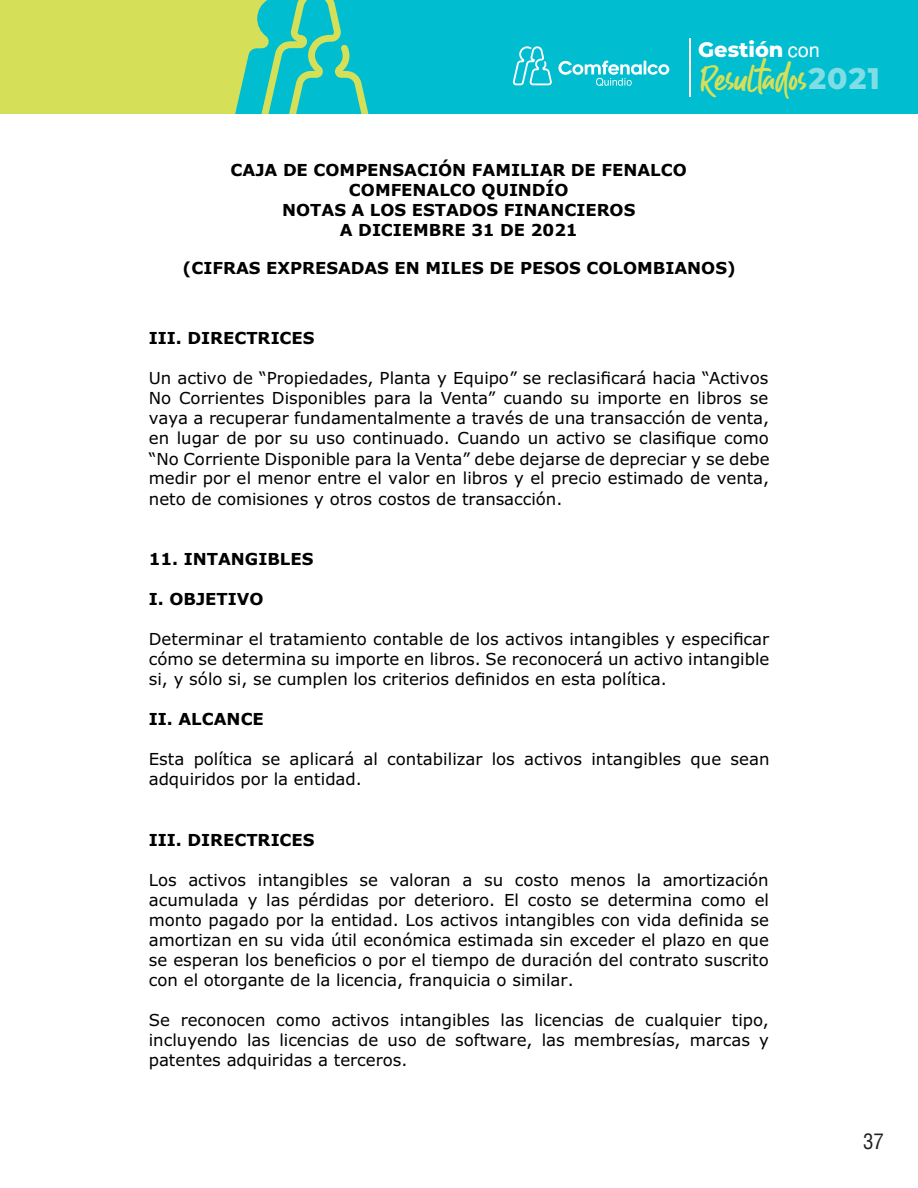
<style>
.page{position:relative;width:918px;height:1188px;background:#fff}
.page>*{position:absolute;margin:0;border:0;box-sizing:border-box;transform-origin:0 0}
.t1{font:34.05px "Guthen Bloots Personal Use";color:#d5e058}
.t2{font:condensed 21px "Helvetica LT Std";color:#231f20}
.t3{font:800 20.85px "Montserrat";color:#fff}
.t4{font:16.5px/20.1px "Verdana";color:#000;text-align:justify}
.t5{font:700 16.5px/20.1px "Verdana";color:#000;text-align:center}
.s1{font-family:"Helvetica";font-weight:400;font-size:19.8px}
.s2{font-family:"Montserrat";font-weight:800;font-size:29.7px;color:rgb(255 255 255/.5)}
</style>
<div class="page">
<div style="left:0;top:0;width:918px;height:114px;background:#00bdcf"></div>
<svg style="left:558px;top:61px;width:111px;height:25px"></svg>
<svg style="left:513px;top:46px;width:39px;height:39px"></svg>
<svg style="left:0;top:0;width:368px;height:114px"></svg>
<hr style="left:689px;top:38px;width:2px;height:59px;background:#fff">
<p class="t3" style="left:698px;top:37px;width:123px">Gestión <span class="s1">con</span></p>
<h1 class="t1" style="left:702px;top:62px;width:180px">Resultados<span class="s2">2021</span></h1>
<p class="t5" style="left:231px;top:161px;width:458px">CAJA DE COMPENSACIÓN FAMILIAR DE FENALCO<br>COMFENALCO QUINDÍO<br>NOTAS A LOS ESTADOS FINANCIEROS<br>A DICIEMBRE 31 DE 2021</p>
<p class="t5" style="left:182px;top:260px;width:555px">(CIFRAS EXPRESADAS EN MILES DE PESOS COLOMBIANOS)</p>
<p class="t5" style="left:149px;top:329px;width:167px">III. DIRECTRICES</p>
<p class="t4" style="left:149px;top:370px;width:622px">Un activo de “Propiedades, Planta y Equipo” se reclasificará hacia “Activos No Corrientes Disponibles para la Venta” cuando su importe en libros se vaya a recuperar fundamentalmente a través de una transacción de venta, en lugar de por su uso continuado. Cuando un activo se clasifique como “No Corriente Disponible para la Venta” debe dejarse de depreciar y se debe medir por el menor entre el valor en libros y el precio estimado de venta, neto de comisiones y otros costos de transacción.</p>
<p class="t5" style="left:149px;top:550px;width:166px">11. INTANGIBLES</p>
<p class="t5" style="left:149px;top:590px;width:116px">I. OBJETIVO</p>
<p class="t4" style="left:149px;top:631px;width:622px">Determinar el tratamiento contable de los activos intangibles y especificar cómo se determina su importe en libros. Se reconocerá un activo intangible si, y sólo si, se cumplen los criterios definidos en esta política.</p>
<p class="t5" style="left:149px;top:711px;width:116px">II. ALCANCE</p>
<p class="t4" style="left:149px;top:751px;width:622px">Esta política se aplicará al contabilizar los activos intangibles que sean adquiridos por la entidad.</p>
<p class="t5" style="left:149px;top:831px;width:167px">III. DIRECTRICES</p>
<p class="t4" style="left:149px;top:871px;width:622px">Los activos intangibles se valoran a su costo menos la amortización acumulada y las pérdidas por deterioro. El costo se determina como el monto pagado por la entidad. Los activos intangibles con vida definida se amortizan en su vida útil económica estimada sin exceder el plazo en que se esperan los beneficios o por el tiempo de duración del contrato suscrito con el otorgante de la licencia, franquicia o similar.</p>
<p class="t4" style="left:149px;top:1011px;width:622px">Se reconocen como activos intangibles las licencias de cualquier tipo, incluyendo las licencias de uso de software, las membresías, marcas y patentes adquiridas a terceros.</p>
<p class="t2" style="left:863px;top:1133px;width:22px">37</p>
</div>
